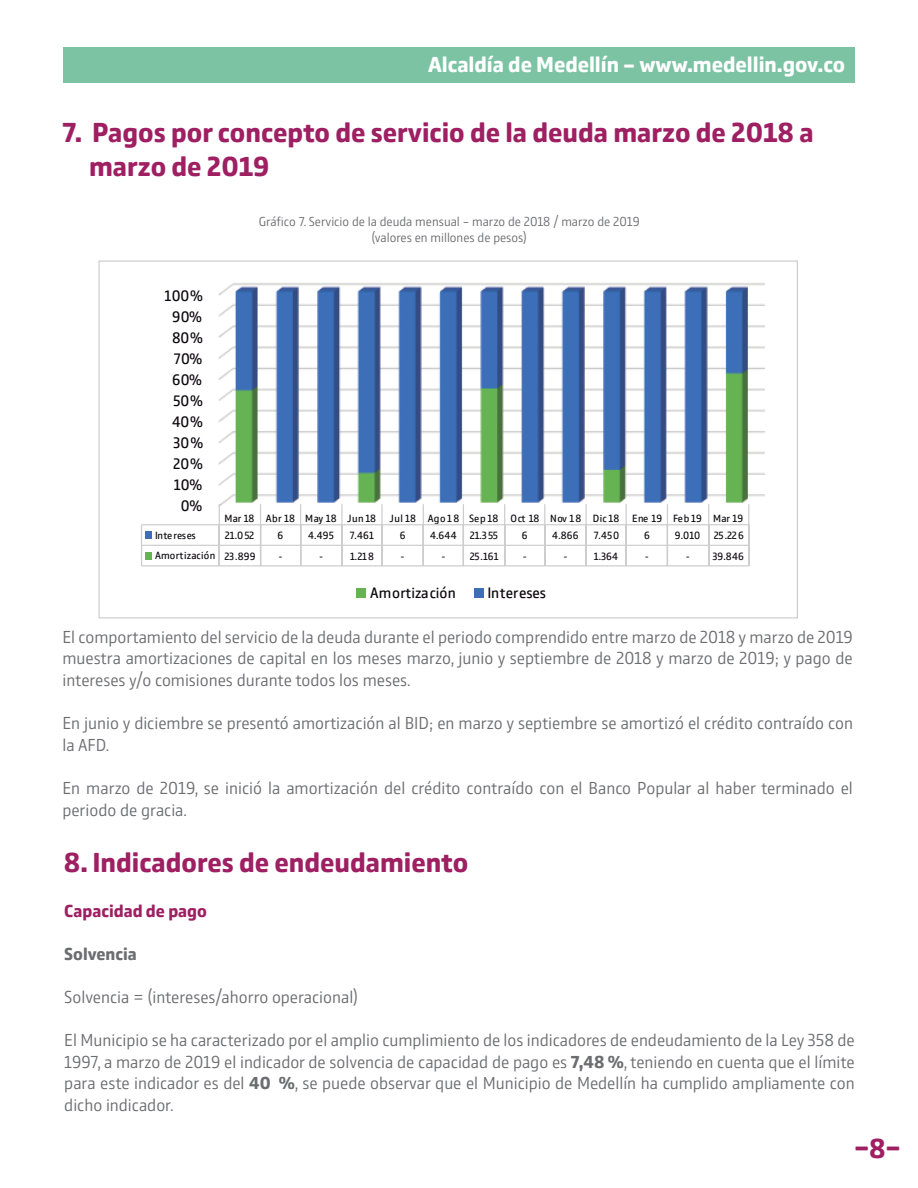
<style>
.page{position:relative;width:918px;height:1188px;background:#fff}
.page>*{position:absolute;margin:0;border:0;box-sizing:border-box;transform-origin:0 0}
.t1{font:700 28.5px/34.2px "Comspot";color:#9e1f62}
.t2{font:700 22.5px "Comspot";color:#fff}
.t3{font:300 18px/21.6px "Comspot";color:#6c6d70;text-align:justify}
.t4{font:700 18px "Comspot";color:#9e1f62}
.t5{font:700 18px "Comspot";color:#6c6d70}
.t6{font:15.75px "Comspot";color:#0c090e}
.t7{font:300 13.5px/16.2px "Comspot";color:#6c6d70;text-align:center}
.t8{font:10.95px "Comspot";letter-spacing:.015em;color:#0c090e}
.t9{font:10.95px "Comspot";letter-spacing:-.015em;color:#0c090e}
.s1{font-weight:700}
</style>
<div class="page">
<div style="left:64px;top:47px;width:791px;height:36px;background:#7bc3a3"></div>
<img style="left:218px;top:283px;width:547px;height:225px">
<hr style="left:585px;top:504px;width:2px;height:21px;background:#cecdcd">
<hr style="left:381px;top:504px;width:2px;height:21px;background:#cecdcd">
<hr style="left:341px;top:504px;width:2px;height:21px;background:#cecdcd">
<hr style="left:585px;top:525px;width:2px;height:20px;background:#cecdcd">
<hr style="left:381px;top:525px;width:2px;height:20px;background:#cecdcd">
<hr style="left:341px;top:525px;width:2px;height:20px;background:#cecdcd">
<hr style="left:142px;top:524px;width:607px;height:1px;background:#cecdcd">
<div style="left:146px;top:531px;width:6px;height:8px;background:#3d6fb7"></div>
<svg style="left:748px;top:504px;width:1px;height:61px"></svg>
<svg style="left:708px;top:504px;width:1px;height:61px"></svg>
<svg style="left:667px;top:504px;width:1px;height:61px"></svg>
<svg style="left:626px;top:504px;width:1px;height:61px"></svg>
<hr style="left:585px;top:545px;width:2px;height:21px;background:#cecdcd">
<svg style="left:544px;top:504px;width:1px;height:61px"></svg>
<svg style="left:504px;top:504px;width:1px;height:61px"></svg>
<svg style="left:463px;top:504px;width:1px;height:61px"></svg>
<svg style="left:423px;top:504px;width:1px;height:61px"></svg>
<hr style="left:381px;top:545px;width:2px;height:21px;background:#cecdcd">
<hr style="left:341px;top:545px;width:2px;height:21px;background:#cecdcd">
<svg style="left:300px;top:504px;width:1px;height:61px"></svg>
<svg style="left:260px;top:504px;width:1px;height:61px"></svg>
<svg style="left:219px;top:504px;width:1px;height:61px"></svg>
<hr style="left:142px;top:565px;width:607px;height:1px;background:#cecdcd">
<svg style="left:141px;top:525px;width:1px;height:41px"></svg>
<hr style="left:142px;top:545px;width:607px;height:1px;background:#cecdcd">
<div style="left:146px;top:552px;width:6px;height:7px;background:#67b354"></div>
<div style="left:356px;top:588px;width:10px;height:10px;background:#67b354"></div>
<div style="left:474px;top:588px;width:9px;height:10px;background:#3d6fb7"></div>
<p class="t2" style="left:428px;top:49px;width:419px">Alcaldía de Medellín – www.medellin.gov.co</p>
<h1 class="t1" style="left:89px;top:114px;width:726px;text-indent:-27px">7. Pagos por concepto de servicio de la deuda marzo de 2018 a marzo de 2019</h1>
<p class="t6" style="left:165px;top:285px;width:40px">100%</p>
<p class="t6" style="left:172px;top:306px;width:31px">90%</p>
<p class="t6" style="left:172px;top:327px;width:33px">80%</p>
<p class="t6" style="left:174px;top:348px;width:30px">70%</p>
<p class="t6" style="left:172px;top:369px;width:31px">60%</p>
<p class="t6" style="left:173px;top:390px;width:31px">50%</p>
<p class="t6" style="left:172px;top:411px;width:33px">40%</p>
<p class="t6" style="left:173px;top:432px;width:31px">30%</p>
<p class="t6" style="left:173px;top:453px;width:31px">20%</p>
<p class="t6" style="left:174px;top:474px;width:30px">10%</p>
<p class="t6" style="left:181px;top:495px;width:23px">0%</p>
<p class="t7" style="left:259px;top:213px;width:382px">Gráfico 7. Servicio de la deuda mensual – marzo de 2018 / marzo de 2019 (valores en millones de pesos)</p>
<p class="t8" style="left:224px;top:511px;width:520px">Mar 18 Abr 18 May 18 Jun18 Jul 18 Ago18 Sep18 Oct 18 Nov 18 Dic18 Ene 19 Feb19 Mar 19</p>
<p class="t9" style="left:155px;top:528px;width:42px">Intereses</p>
<p class="t8" style="left:225px;top:528px;width:31px">21.052</p>
<p class="t8" style="left:278px;top:528px;width:7px">6</p>
<p class="t8" style="left:308px;top:528px;width:27px">4.495</p>
<p class="t8" style="left:350px;top:528px;width:26px">7.461</p>
<p class="t8" style="left:400px;top:528px;width:7px">6</p>
<p class="t8" style="left:430px;top:528px;width:70px">4.644 21.355</p>
<p class="t8" style="left:522px;top:528px;width:7px">6</p>
<p class="t8" style="left:552px;top:528px;width:28px">4.866</p>
<p class="t8" style="left:594px;top:528px;width:27px">7.450</p>
<p class="t8" style="left:644px;top:528px;width:7px">6</p>
<p class="t8" style="left:675px;top:528px;width:70px">9.010 25.226</p>
<p class="t8" style="left:155px;top:548px;width:102px">Amortización 23.899</p>
<p class="t8" style="left:278px;top:548px;width:6px">-</p>
<p class="t8" style="left:319px;top:548px;width:6px">-</p>
<p class="t8" style="left:350px;top:548px;width:26px">1.218</p>
<p class="t8" style="left:401px;top:548px;width:6px">-</p>
<p class="t8" style="left:441px;top:548px;width:59px">- 25.161</p>
<p class="t8" style="left:523px;top:548px;width:6px">-</p>
<p class="t8" style="left:564px;top:548px;width:6px">-</p>
<p class="t8" style="left:594px;top:548px;width:26px">1.364</p>
<p class="t8" style="left:645px;top:548px;width:6px">-</p>
<p class="t8" style="left:686px;top:548px;width:60px">- 39.846</p>
<p class="t6" style="left:370px;top:581px;width:87px">Amortización</p>
<p class="t6" style="left:488px;top:581px;width:60px">Intereses</p>
<p class="t3" style="left:62px;top:625px;width:792px">El comportamiento del servicio de la deuda durante el periodo comprendido entre marzo de 2018 y marzo de 2019 muestra amortizaciones de capital en los meses marzo, junio y septiembre de 2018 y marzo de 2019; y pago de intereses y/o comisiones durante todos los meses.</p>
<p class="t3" style="left:62px;top:712px;width:792px">En junio y diciembre se presentó amortización al BID; en marzo y septiembre se amortizó el crédito contraído con la AFD.</p>
<p class="t3" style="left:62px;top:776px;width:792px">En marzo de 2019, se inició la amortización del crédito contraído con el Banco Popular al haber terminado el periodo de gracia.</p>
<h1 class="t1" style="left:64px;top:844px;width:406px">8. Indicadores de endeudamiento</h1>
<p class="t4" style="left:64px;top:898px;width:144px">Capacidad de pago</p>
<p class="t5" style="left:64px;top:941px;width:74px">Solvencia</p>
<p class="t3" style="left:64px;top:985px;width:295px">Solvencia = (intereses/ahorro operacional)</p>
<p class="t3" style="left:64px;top:1029px;width:792px">El Municipio se ha caracterizado por el amplio cumplimiento de los indicadores de endeudamiento de la Ley 358 de 1997, a marzo de 2019 el indicador de solvencia de capacidad de pago es <span class="s1">7,48 %</span>, teniendo en cuenta que el límite para este indicador es del <span class="s1">40 %</span>, se puede observar que el Municipio de Medellín ha cumplido ampliamente con dicho indicador.</p>
<h1 class="t1" style="left:854px;top:1131px;width:48px">–8–</h1>
</div>
